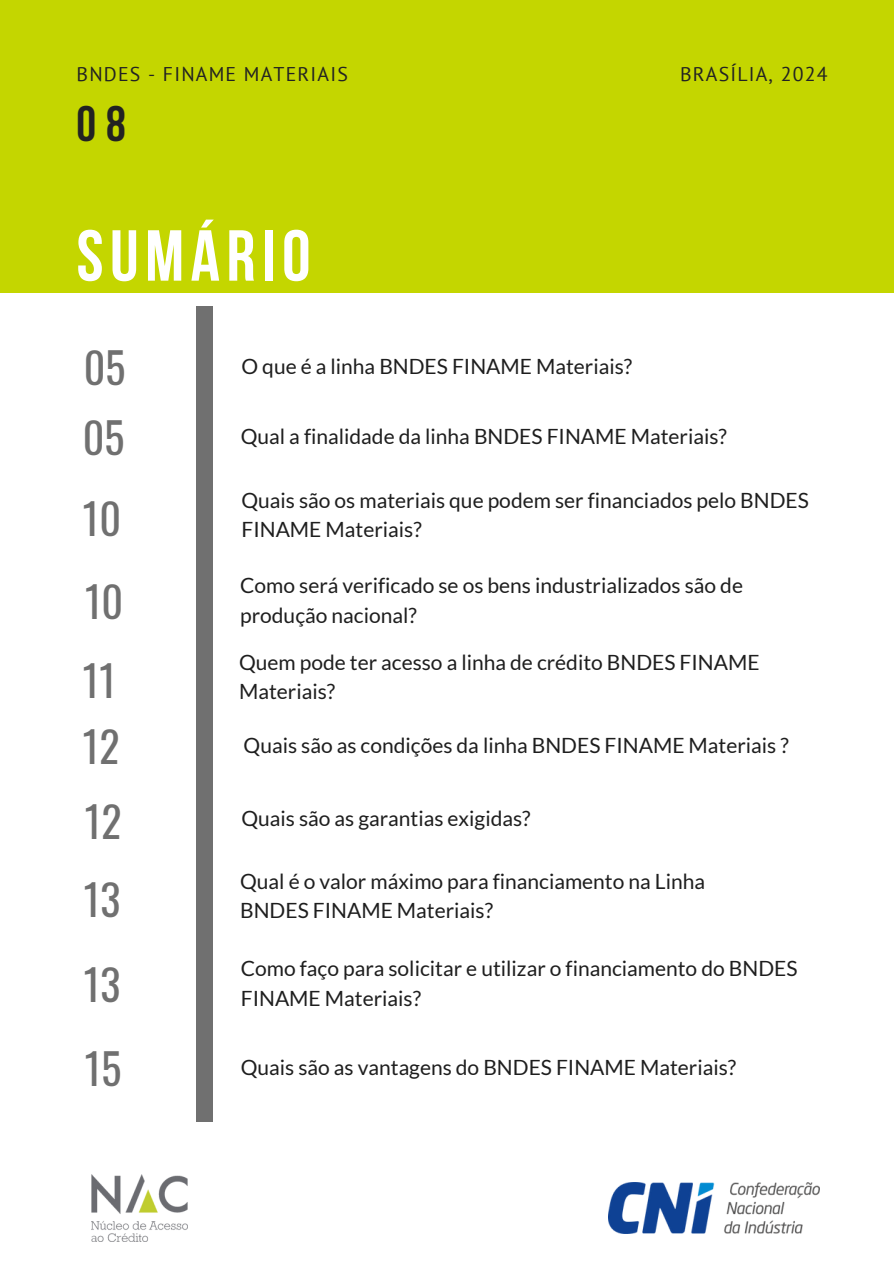
<style>
.page{position:relative;width:894px;height:1264px;background:#fff}
.page>*{position:absolute;margin:0;border:0;box-sizing:border-box;transform-origin:0 0}
.t1{font:700 72px "Bebas Neue";letter-spacing:.09em;color:#fff}
.t2{font:700 49.65px "Bebas Neue";color:#222}
.t3{font:42px "Oswald";color:#707070}
.t4{font:21px/29.2px "Lato";color:#1e1e1e}
.t5{font:19.8px "PT Sans";letter-spacing:.06em;color:#222}
</style>
<div class="page">
<div style="left:0;top:0;width:893px;height:292px;background:#c4d600"></div>
<div style="left:196px;top:306px;width:16px;height:816px;background:#707070"></div>
<img style="left:91px;top:1174px;width:96px;height:67px">
<img style="left:608px;top:1182px;width:211px;height:51px">
<h2 class="t5" style="left:77px;top:61px;width:273px">BNDES - FINAME MATERIAIS</h2>
<p class="t2" style="left:76px;top:103px;width:51px">08</p>
<h2 class="t1" style="left:77px;top:227px;width:235px">SUMÁRIO</h2>
<p class="t3" style="left:84px;top:335px;width:43px">05</p>
<p class="t4" style="left:241px;top:351px;width:392px">O que é a linha BNDES FINAME Materiais?</p>
<p class="t5" style="left:680px;top:61px;width:149px">BRASÍLIA, 2024</p>
<p class="t3" style="left:83px;top:404px;width:43px">05</p>
<p class="t3" style="left:83px;top:485px;width:40px">10</p>
<p class="t3" style="left:85px;top:569px;width:40px">10</p>
<p class="t3" style="left:83px;top:647px;width:35px">11</p>
<p class="t3" style="left:83px;top:713px;width:38px">12</p>
<p class="t3" style="left:85px;top:789px;width:38px">12</p>
<p class="t3" style="left:84px;top:866px;width:38px">13</p>
<p class="t3" style="left:84px;top:951px;width:38px">13</p>
<p class="t3" style="left:85px;top:1035px;width:38px">15</p>
<h1 class="t4" style="left:241px;top:421px;width:487px">Qual a finalidade da linha BNDES FINAME Materiais?</h1>
<p class="t4" style="left:241px;top:485px;width:568px">Quais são os materiais que podem ser financiados pelo BNDES<br>FINAME Materiais?</p>
<p class="t4" style="left:240px;top:570px;width:504px">Como será verificado se os bens industrializados são de produção nacional?</p>
<p class="t4" style="left:239px;top:647px;width:522px">Quem pode ter acesso a linha de crédito BNDES FINAME<br>Materiais?</p>
<p class="t4" style="left:243px;top:730px;width:546px">Quais são as condições da linha BNDES FINAME Materiais ?</p>
<p class="t4" style="left:241px;top:803px;width:290px">Quais são as garantias exigidas?</p>
<p class="t4" style="left:240px;top:866px;width:466px">Qual é o valor máximo para financiamento na Linha<br>BNDES FINAME Materiais?</p>
<p class="t4" style="left:241px;top:953px;width:558px">Como faço para solicitar e utilizar o financiamento do BNDES<br>FINAME Materiais?</p>
<p class="t4" style="left:241px;top:1052px;width:497px">Quais são as vantagens do BNDES FINAME Materiais?</p>
</div>
